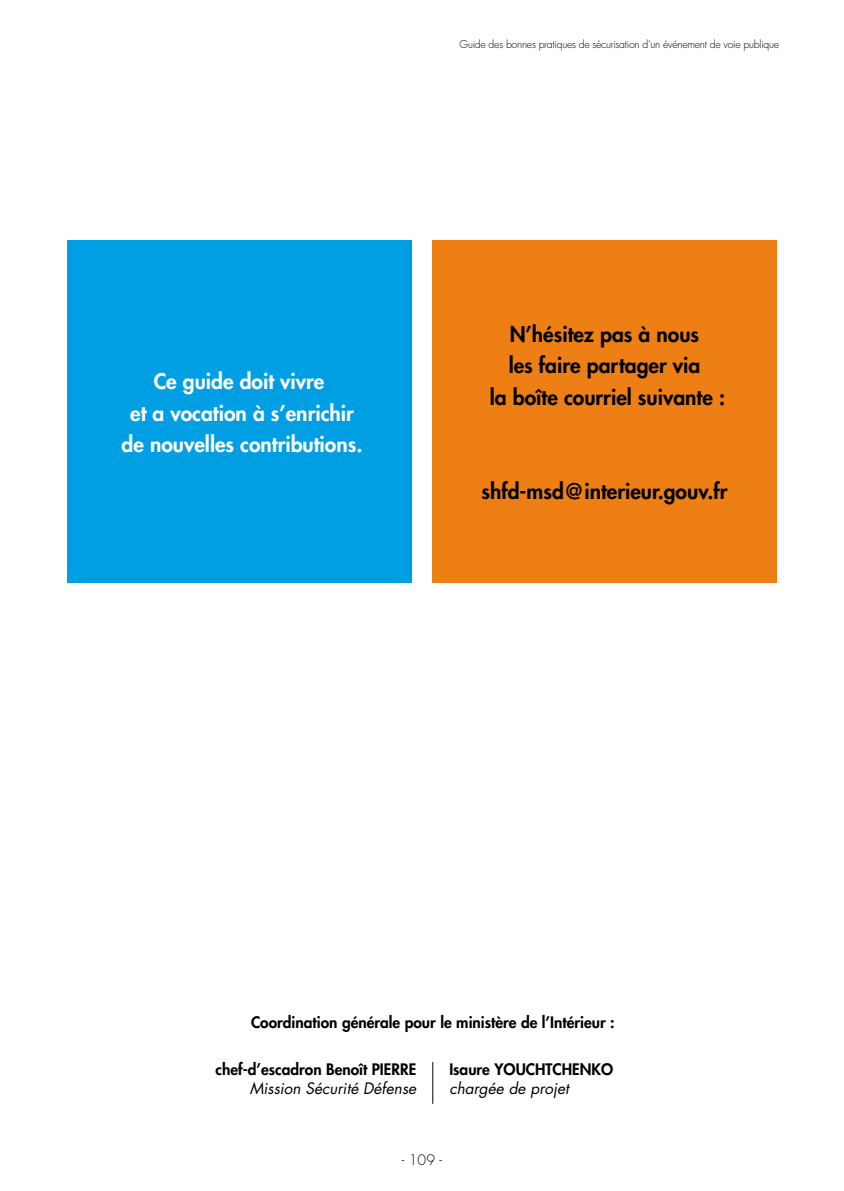
<style>
.page{position:relative;width:844px;height:1191px;background:#fff}
.page>*{position:absolute;margin:0;border:0;box-sizing:border-box;transform-origin:0 0}
.t1{font:800 21px/31.5px "Futura Std";color:#000;text-align:center}
.t2{font:800 21px/31.5px "Futura Std";color:#fff;text-align:center}
.t3{font:800 15.4px "Futura Std";color:#000}
.t4{font:italic 15.4px "Futura Std";color:#000}
.t5{font:300 14px "Futura Std";color:#000}
.t6{font:300 10.5px "Futura Std";letter-spacing:-.025em;color:#000}
</style>
<div class="page">
<div style="left:67px;top:241px;width:344px;height:342px;background:#009fe3"></div>
<div style="left:432px;top:241px;width:344px;height:342px;background:#ed7f15"></div>
<hr style="left:432px;top:1062px;width:1px;height:41px;background:#000">
<p class="t6" style="left:459px;top:38px;width:321px">Guide des bonnes pratiques de sécurisation d’un événement de voie publique</p>
<h1 class="t2" style="left:122px;top:365px;width:242px">Ce guide doit vivre<br>et a vocation à s’enrichir de nouvelles contributions.</h1>
<h1 class="t1" style="left:490px;top:318px;width:236px">N’hésitez pas à nous<br>les faire partager via<br>la boîte courriel suivante :</h1>
<h1 class="t1" style="left:481px;top:476px;width:247px">shfd-msd@interieur.gouv.fr</h1>
<p class="t3" style="left:251px;top:1012px;width:365px">Coordination générale pour le ministère de l’Intérieur :</p>
<p class="t3" style="left:215px;top:1059px;width:202px">chef-d’escadron Benoît PIERRE</p>
<p class="t4" style="left:249px;top:1078px;width:168px">Mission Sécurité Défense</p>
<p class="t3" style="left:449px;top:1059px;width:165px">Isaure YOUCHTCHENKO</p>
<p class="t4" style="left:449px;top:1078px;width:121px">chargée de projet</p>
<p class="t5" style="left:402px;top:1151px;width:42px">- 109 -</p>
</div>
